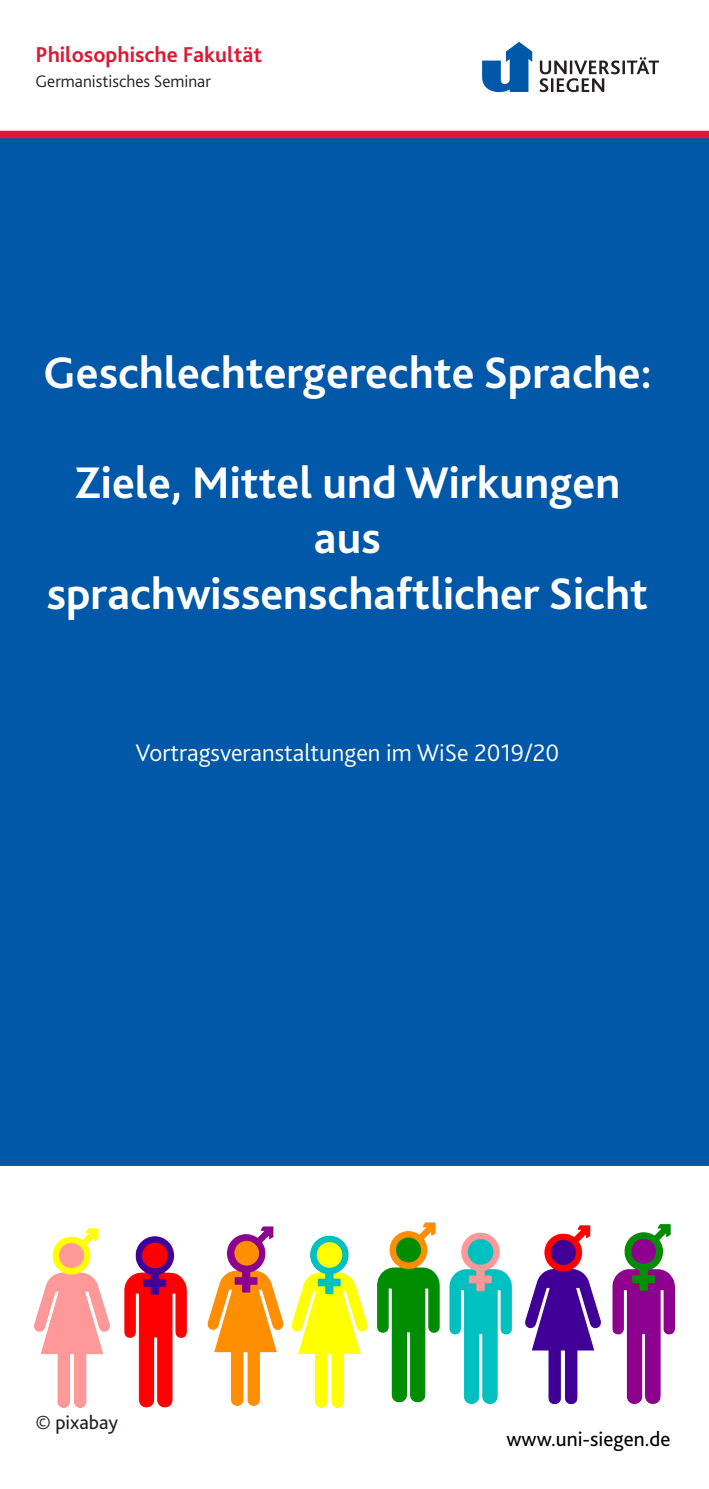
<style>
.page{position:relative;width:709px;height:1489px;background:#fff}
.page>*{position:absolute;margin:0;border:0;box-sizing:border-box;transform-origin:0 0}
.Überschrift_2___Tite{font:700 46.25px "Bliss 2";color:#fff}
.Unterüberschrift___T{font:300 25px "Bliss 2";color:#fff}
.Überschrift_1___Flie{font:700 22.5px "Bliss 2";color:#dc1a36}
.t1{font:21.25px "Bliss 2";color:#000}
.Fließtext{font:20px "Bliss 2";color:#231f20}
.Zwischenüberschrift{font:300 17.5px "Bliss 2";color:#231f20}
</style>
<div class="page">
<div style="left:0;top:134px;width:709px;height:1031px;background:#0157a8"></div>
<svg style="left:539px;top:57px;width:120px;height:35px"></svg>
<svg style="left:482px;top:42px;width:50px;height:51px"></svg>
<div style="left:0;top:131px;width:709px;height:7px;background:#dc1a36"></div>
<img style="left:34px;top:1165px;width:640px;height:243px">
<p class="Überschrift_1___Flie" style="left:35px;top:41px;width:228px">Philosophische Fakultät</p>
<p class="Zwischenüberschrift" style="left:35px;top:70px;width:177px">Germanistisches Seminar</p>
<p class="Überschrift_2___Tite" style="left:43px;top:344px;width:610px">Geschlechtergerechte Sprache:</p>
<p class="Überschrift_2___Tite" style="left:75px;top:454px;width:547px">Ziele, Mittel und Wirkungen</p>
<p class="Überschrift_2___Tite" style="left:314px;top:509px;width:68px">aus</p>
<p class="Überschrift_2___Tite" style="left:47px;top:564px;width:602px">sprachwissenschaftlicher Sicht</p>
<p class="Unterüberschrift___T" style="left:135px;top:737px;width:425px">Vortragsveranstaltungen im WiSe 2019/20</p>
<p class="Fließtext" style="left:35px;top:1409px;width:84px">© pixabay</p>
<p class="t1" style="left:506px;top:1425px;width:165px">www.uni-siegen.de</p>
</div>
